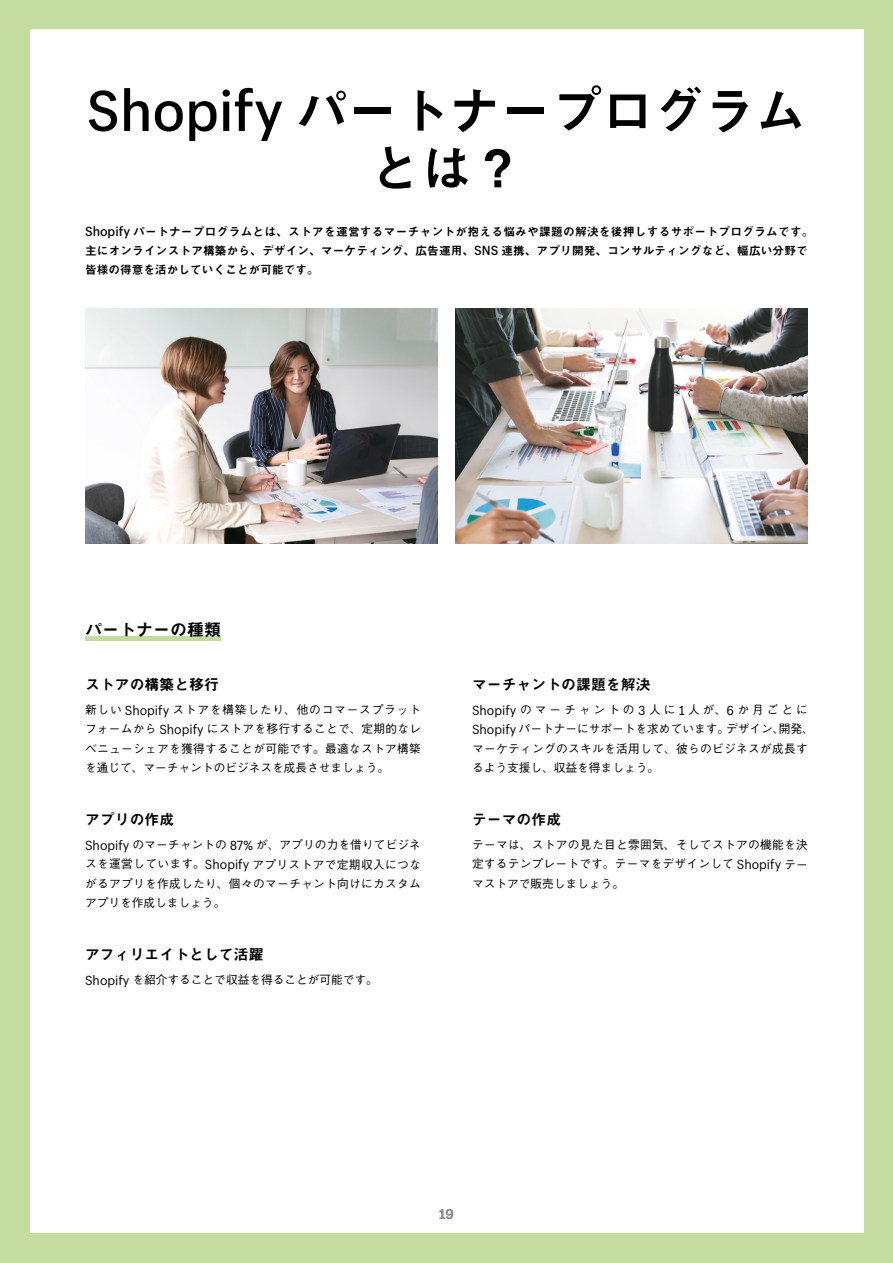
<style>
.page{position:relative;width:893px;height:1263px;background:#c4dc9f}
.page>*{position:absolute;margin:0;border:0;box-sizing:border-box;transform-origin:0 0}
.t1{font:51px/57.4px "Midashi Go Pro MB31";color:#000;text-align:center}
.t2{font:16.95px "Midashi Go Pro MB31";color:#000}
.t3{font:14.85px "Midashi Go Pro MB31";color:#000}
.t4{font:700 13.8px "Shopify Sans";color:#8d9192}
.t5{font:500 11.7px/19.2px "Gothic BBB Pro";letter-spacing:.02em;color:#000;text-align:justify}
.t6{font:11.7px/19.2px "Midashi Go Pro MB31";letter-spacing:.01em;color:#000}
.t7{font:500 11.7px "Gothic BBB Pro";color:#000}
.s1{font-family:"Shopify Sans";font-weight:500;font-size:56.1px}
.s2{font-family:"Shopify Sans";font-weight:500;font-size:12.9px}
.s3{font-family:"Shopify Sans";font-weight:400;font-size:12.9px}
</style>
<div class="page">
<div style="left:30px;top:30px;width:833px;height:1203px;background:#fff"></div>
<div style="left:85px;top:636px;width:136px;height:5px;background:#c4dc9f"></div>
<img style="left:85px;top:309px;width:353px;height:235px">
<img style="left:455px;top:309px;width:353px;height:235px">
<h1 class="t1" style="left:87px;top:76px;width:721px"><span class="s1">Shopify</span> パートナープログラムとは？</h1>
<p class="t6" style="left:85px;top:220px;width:730px"><span class="s2">Shopify</span> パートナープログラムとは、ストアを運営するマーチャントが抱える悩みや課題の解決を後押しするサポートプログラムです。主にオンラインストア構築から、デザイン、マーケティング、広告運用、<span class="s2">SNS</span> 連携、アプリ開発、コンサルティングなど、幅広い分野で皆様の得意を活かしていくことが可能です。</p>
<h2 class="t2" style="left:85px;top:616px;width:138px">パートナーの種類</h2>
<p class="t3" style="left:85px;top:672px;width:135px">ストアの構築と移行</p>
<p class="t3" style="left:472px;top:672px;width:180px">マーチャントの課題を解決</p>
<p class="t5" style="left:85px;top:699px;width:337px">新しい <span class="s3">Shopify</span> ストアを構築したり、他のコマースプラットフォームから <span class="s3">Shopify</span> にストアを移行することで、定期的なレベニューシェアを獲得することが可能です。最適なストア構築を通じて、マーチャントのビジネスを成長させましょう。</p>
<p class="t5" style="left:472px;top:699px;width:343px;text-align:left"><span class="s3">Shopify</span>のマーチャントの<span class="s3">3</span>人に<span class="s3">1</span>人が、<span class="s3">6</span>か月ごとに<br><span class="s3">Shopify</span> パートナーにサポートを求めています。デザイン、開発、マーケティングのスキルを活用して、彼らのビジネスが成長するよう支援し、収益を得ましょう。</p>
<p class="t3" style="left:85px;top:807px;width:91px">アプリの作成</p>
<p class="t3" style="left:472px;top:807px;width:91px">テーマの作成</p>
<p class="t5" style="left:85px;top:834px;width:337px"><span class="s3">Shopify</span> のマーチャントの <span class="s3">87%</span> が、アプリの力を借りてビジネスを運営しています。<span class="s3">Shopify</span> アプリストアで定期収入につながるアプリを作成したり、個々のマーチャント向けにカスタムアプリを作成しましょう。</p>
<p class="t5" style="left:472px;top:834px;width:337px">テーマは、ストアの見た目と雰囲気、そしてストアの機能を決定するテンプレートです。テーマをデザインして <span class="s3">Shopify</span> テーマストアで販売しましょう。</p>
<p class="t3" style="left:85px;top:942px;width:180px">アフィリエイトとして活躍</p>
<p class="t7" style="left:85px;top:970px;width:294px"><span class="s3">Shopify</span> を紹介することで収益を得ることが可能です。</p>
<p class="t4" style="left:439px;top:1203px;width:16px">19</p>
</div>
